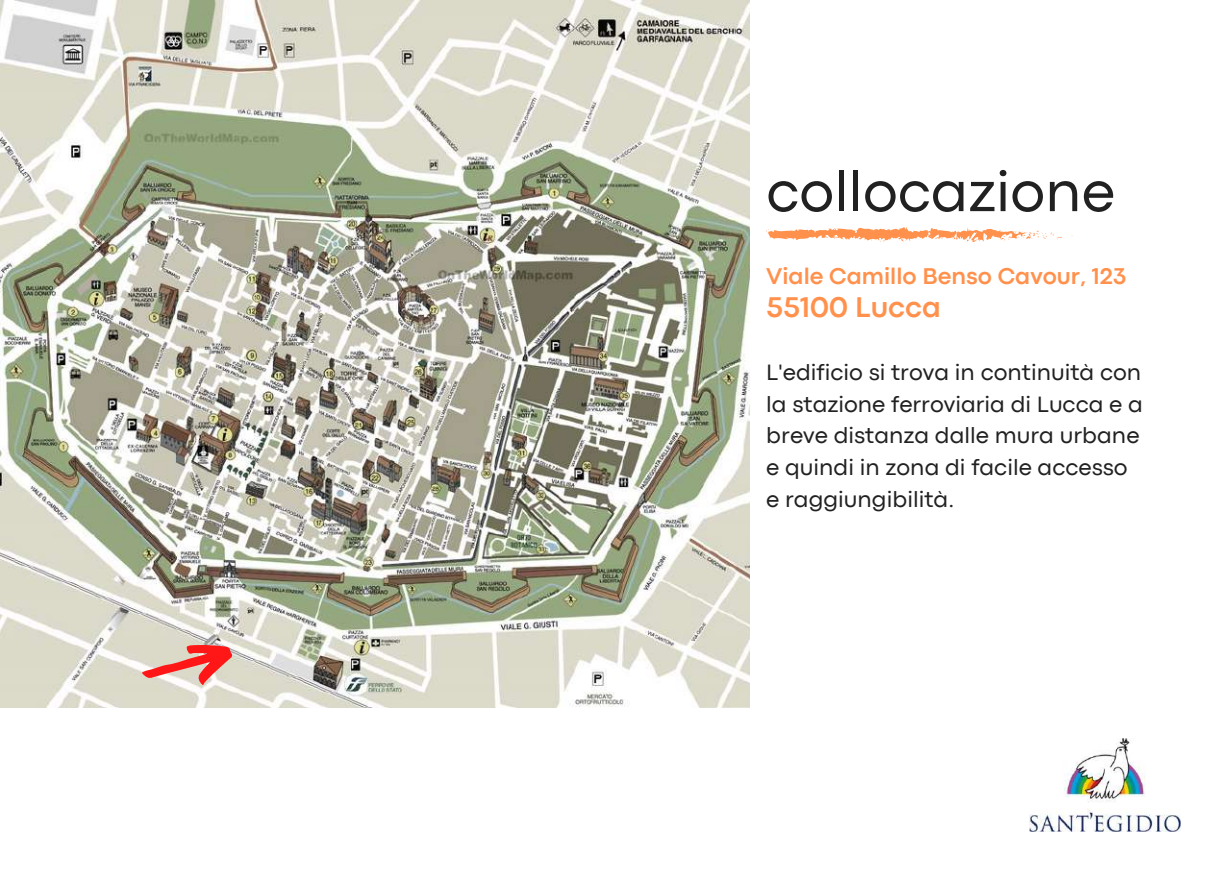
<style>
.page{position:relative;width:1224px;height:873px;background:#fff}
.page>*{position:absolute;margin:0;border:0;box-sizing:border-box;transform-origin:0 0}
.t1{font:58.6px "Codec Pro";color:#212122}
.t2{font:700 29.8px "Codec Pro";color:#ff914d}
.t3{font:700 23.8px "Codec Pro";color:#ff914d}
.t4{font:23.2px/31.8px "Codec Pro";color:#212122}
</style>
<div class="page">
<svg style="left:766px;top:227px;width:306px;height:15px"></svg>
<img style="left:0;top:0;width:750px;height:708px">
<svg style="left:138px;top:637px;width:99px;height:59px;background:#e6b0a6"></svg>
<img style="left:1029px;top:739px;width:152px;height:93px">
<h1 class="t1" style="left:766px;top:171px;width:350px">collocazione</h1>
<p class="t3" style="left:766px;top:267px;width:361px">Viale Camillo Benso Cavour, 123</p>
<p class="t2" style="left:766px;top:296px;width:176px">55100 Lucca</p>
<p class="t4" style="left:766px;top:358px;width:378px">L'edificio si trova in continuità con la stazione ferroviaria di Lucca e a breve distanza dalle mura urbane e quindi in zona di facile accesso e raggiungibilità.</p>
</div>
